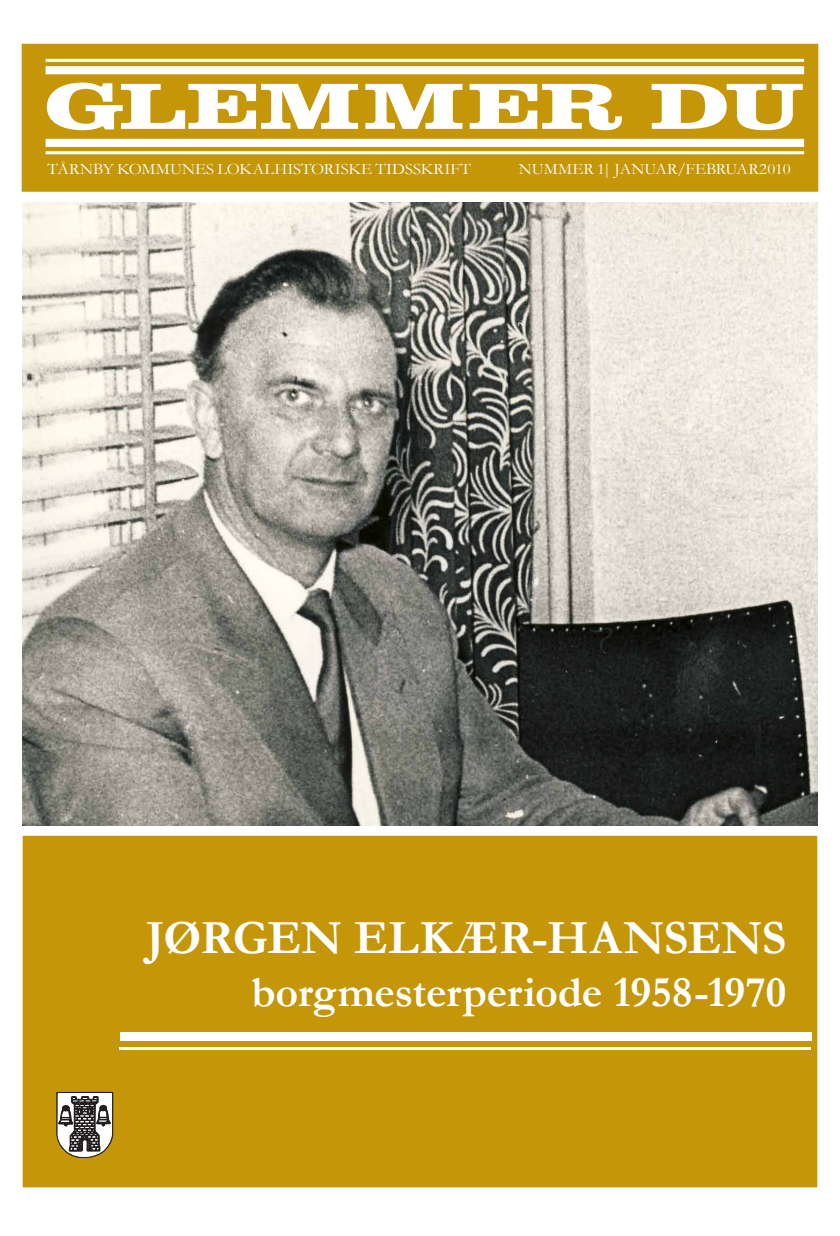
<style>
.page{position:relative;width:840px;height:1236px;background:#fff}
.page>*{position:absolute;margin:0;border:0;box-sizing:border-box;transform-origin:0 0}
.t1{font:700 48px "Garamond";letter-spacing:-.01em;color:#fff}
.Undertitel{font:700 44px "Garamond";letter-spacing:-.005em;color:#fff}
.Forside_subtitle_hvi{font:16px "Garamond";letter-spacing:.005em;color:#fff;scale:1.05 1}
</style>
<div class="page">
<div style="left:23px;top:836px;width:793px;height:351px;background:#c49608"></div>
<div style="left:23px;top:45px;width:793px;height:146px;background:#c49608"></div>
<svg style="left:47px;top:83px;width:311px;height:47px"></svg>
<svg style="left:365px;top:84px;width:97px;height:45px"></svg>
<svg style="left:469px;top:84px;width:152px;height:46px"></svg>
<svg style="left:651px;top:84px;width:151px;height:46px"></svg>
<div style="left:46px;top:66px;width:757px;height:8px;background:#fff"></div>
<hr style="left:46px;top:59px;width:757px;height:3px;background:#fff">
<div style="left:46px;top:139px;width:757px;height:8px;background:#fff"></div>
<hr style="left:46px;top:151px;width:757px;height:3px;background:#fff">
<div style="left:22px;top:44px;width:795px;height:148px;border:2px solid #c49608"></div>
<svg style="left:56px;top:1092px;width:57px;height:66px;background:#979287"></svg>
<div style="left:120px;top:1032px;width:691px;height:8px;background:#fff"></div>
<hr style="left:119px;top:1047px;width:691px;height:3px;background:#fff">
<img style="left:23px;top:202px;width:793px;height:623px">
<p class="Forside_subtitle_hvi" style="left:48px;top:158px;width:404px">TÅRNBY KOMMUNES LOKALHISTORISKE TIDSSKRIFT</p>
<p class="Forside_subtitle_hvi" style="left:518px;top:158px;width:260px">NUMMER 1| JANUAR/FEBRUAR2010</p>
<p class="t1" style="left:146px;top:905px;width:641px">JØRGEN ELKÆR-HANSENS</p>
<p class="Undertitel" style="left:251px;top:962px;width:536px">borgmesterperiode 1958-1970</p>
</div>
